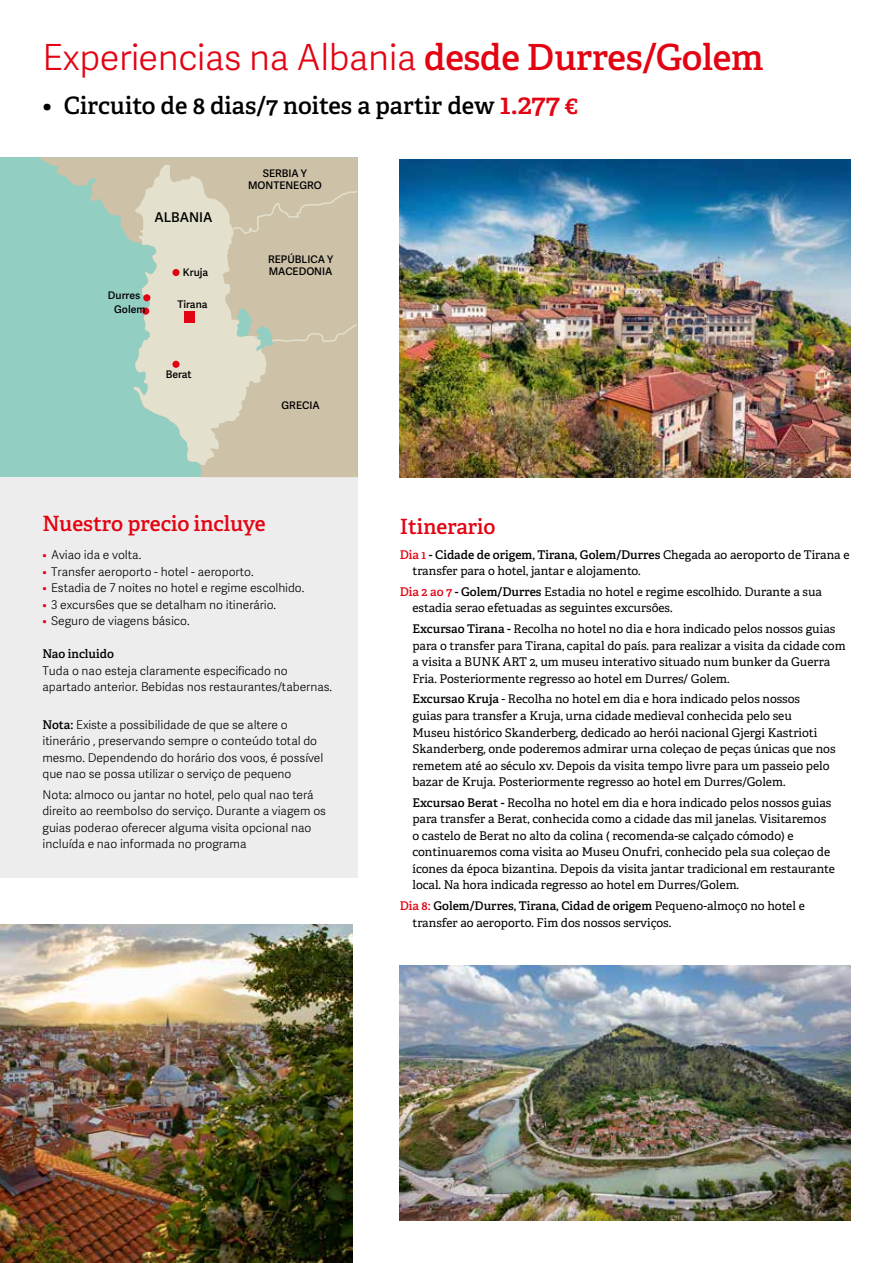
<style>
.page{position:relative;width:893px;height:1263px;background:#fff}
.page>*{position:absolute;margin:0;border:0;box-sizing:border-box;transform-origin:0 0}
.t1{font:300 36px "Adelle Sans";letter-spacing:-.01em;color:#e30413}
.t2{font:600 24px "Adelle";color:#000}
.t3{font:600 21px "Adelle";color:#e30413}
.t4{font:600 13.5px "Adelle Sans";color:#000}
.t5{font:12px/16.5px "Adelle";color:#000}
.t6{font:300 12px/16.5px "Adelle Sans";color:#000}
.t7{font:600 12px "Adelle";color:#000}
.t8{font:600 10.5px/12px "Adelle Sans";color:#000;text-align:center}
.s1{font-family:"Adelle";font-weight:600}
.s2{font-size:28.5px;color:#e30413}
.s3{color:#e30413}
.s4{font-weight:600;color:#e30413}
.s5{font-weight:600}
</style>
<div class="page">
<img style="left:400px;top:159px;width:450px;height:319px">
<img style="left:400px;top:965px;width:450px;height:255px">
<img style="left:0;top:925px;width:353px;height:338px">
<div style="left:0;top:157px;width:357px;height:721px;background:#ededed"></div>
<div style="left:0;top:157px;width:357px;height:320px;background:#93cec3"></div>
<svg style="left:40px;top:157px;width:317px;height:320px"></svg>
<svg style="left:123px;top:164px;width:60px;height:275px"></svg>
<div style="left:143px;top:294px;width:7px;height:7px;background:#e30413;border-radius:50%"></div>
<div style="left:142px;top:308px;width:7px;height:7px;background:#e30413;border-radius:50%"></div>
<div style="left:184px;top:311px;width:10px;height:11px;background:#e30413"></div>
<div style="left:230px;top:189px;width:128px;height:69px;background:#cdc1a7"></div>
<svg style="left:236px;top:308px;width:122px;height:43px;background:#c8c5ad"></svg>
<div style="left:172px;top:269px;width:8px;height:7px;background:#e30413;border-radius:50%"></div>
<div style="left:172px;top:361px;width:8px;height:7px;background:#e30413;border-radius:50%"></div>
<h1 class="t1" style="left:43px;top:37px;width:722px">Experiencias na Albania <span class="s1">desde Durres/Golem</span></h1>
<h2 class="t2" style="left:43px;top:91px;width:537px">• Circuito de 8 dias/7 noites a partir dew <span class="s2">1.277</span> <span class="s3">€</span></h2>
<p class="t4" style="left:154px;top:207px;width:60px">ALBANIA</p>
<p class="t8" style="left:108px;top:288px;width:39px;line-height:14.1px">Durres<br>Golem</p>
<p class="t8" style="left:183px;top:266px;width:27px">Kruja</p>
<p class="t8" style="left:178px;top:298px;width:32px">Tirana</p>
<p class="t8" style="left:166px;top:368px;width:27px">Berat</p>
<p class="t8" style="left:248px;top:167px;width:75px">SERBIA Y<br>MONTENEGRO</p>
<p class="t8" style="left:268px;top:253px;width:67px;text-align:left">REPÚBLICA Y<br>MACEDONIA</p>
<p class="t8" style="left:282px;top:398px;width:40px">GRECIA</p>
<h3 class="t3" style="left:43px;top:511px;width:225px">Nuestro precio incluye</h3>
<p class="t6" style="left:43px;top:547px;width:100px"><span class="s3">•</span> Aviao ida e volta.</p>
<p class="t6" style="left:43px;top:563px;width:213px"><span class="s3">•</span> Transfer aeroporto - hotel - aeroporto.</p>
<p class="t6" style="left:43px;top:580px;width:263px"><span class="s3">•</span> Estadia de 7 noites no hotel e regime escolhido.</p>
<p class="t6" style="left:43px;top:596px;width:235px"><span class="s3">•</span> 3 excurs6es que se detalham no itinerário.</p>
<p class="t6" style="left:43px;top:613px;width:149px"><span class="s3">•</span> Seguro de viagens básico.</p>
<p class="t7" style="left:43px;top:647px;width:73px">Nao incluido</p>
<p class="t6" style="left:43px;top:662px;width:291px">Tuda o nao esteja claramente especificado no apartado anterior. Bebidas nos restaurantes/tabernas.</p>
<p class="t6" style="left:43px;top:716px;width:282px"><span class="s1">Nota:</span> Existe a possibilidade de que se altere o itinerário , preservando sempre o conteúdo total do mesmo. Dependendo do horário dos voos, é possível que nao se possa utilizar o serviço de pequeno</p>
<p class="t6" style="left:43px;top:786px;width:285px">Nota: almoco ou jantar no hotel, pelo qual nao terá direito ao reembolso do serviço. Durante a viagem os guias poderao oferecer alguma visita opcional nao incluída e nao informada no programa</p>
<h3 class="t3" style="left:400px;top:513px;width:97px">Itinerario</h3>
<p class="t5" style="left:412px;top:546px;width:439px;text-indent:-13px"><span class="s4">Dia 1</span> <span class="s5">- Cidade de origem, Tirana, Golem/Durres</span> Chegada ao aeroporto de Tirana e transfer para o hotel, jantar e alojamento.</p>
<p class="t5" style="left:412px;top:584px;width:411px;text-indent:-13px"><span class="s4">Dia 2 ao 7</span> <span class="s5">- Golem/Durres</span> Estadia no hotel e regime escolhido. Durante a sua estadia serao efetuadas as seguintes excursôes.</p>
<p class="t5" style="left:412px;top:621px;width:435px"><span class="s5">Excursao Tirana -</span> Recolha no hotel no dia e hora indicado pelos nossos guias para o transfer para Tirana, capital do país. para realizar a visita da cidade com a visita a BUNK ART 2, um museu interativo situado num bunker da Guerra Fria. Posteriormente regresso ao hotel em Durres/ Golem.</p>
<p class="t5" style="left:412px;top:691px;width:425px"><span class="s5">Excursao Kruja</span> - Recolha no hotel em dia e hora indicado pelos nossos<br>guias para transfer a Kruja, urna cidade medieval conhecida pelo seu<br>Museu histórico Skanderberg, dedicado ao herói nacional Gjergi Kastrioti Skanderberg, onde poderemos admirar urna coleçao de peças únicas que nos remetem até ao século xv. Depois da visita tempo livre para um passeio pelo bazar de Kruja. Posteriormente regresso ao hotel em Durres/Golem.</p>
<p class="t5" style="left:412px;top:794px;width:424px"><span class="s5">Excursao Berat -</span> Recolha no hotel em dia e hora indicado pelos nossos guias para transfer a Berat, conhecida como a cidade das mil janelas. Visitaremos o castelo de Berat no alto da colina ( recomenda-se calçado cómodo) e continuaremos coma visita ao Museu Onufri, conhecido pela sua coleçao de ícones da época bizantina. Depois da visita jantar tradicional em restaurante local. Na hora indicada regresso ao hotel em Durres/Golem.</p>
<p class="t5" style="left:412px;top:898px;width:394px;text-indent:-13px"><span class="s4">Dia 8:</span> <span class="s5">Golem/Durres, Tirana, Cidad de origem</span> Pequeno-almoç0 no hotel e transfer ao aeroporto. Fim dos nossos serviços.</p>
</div>
